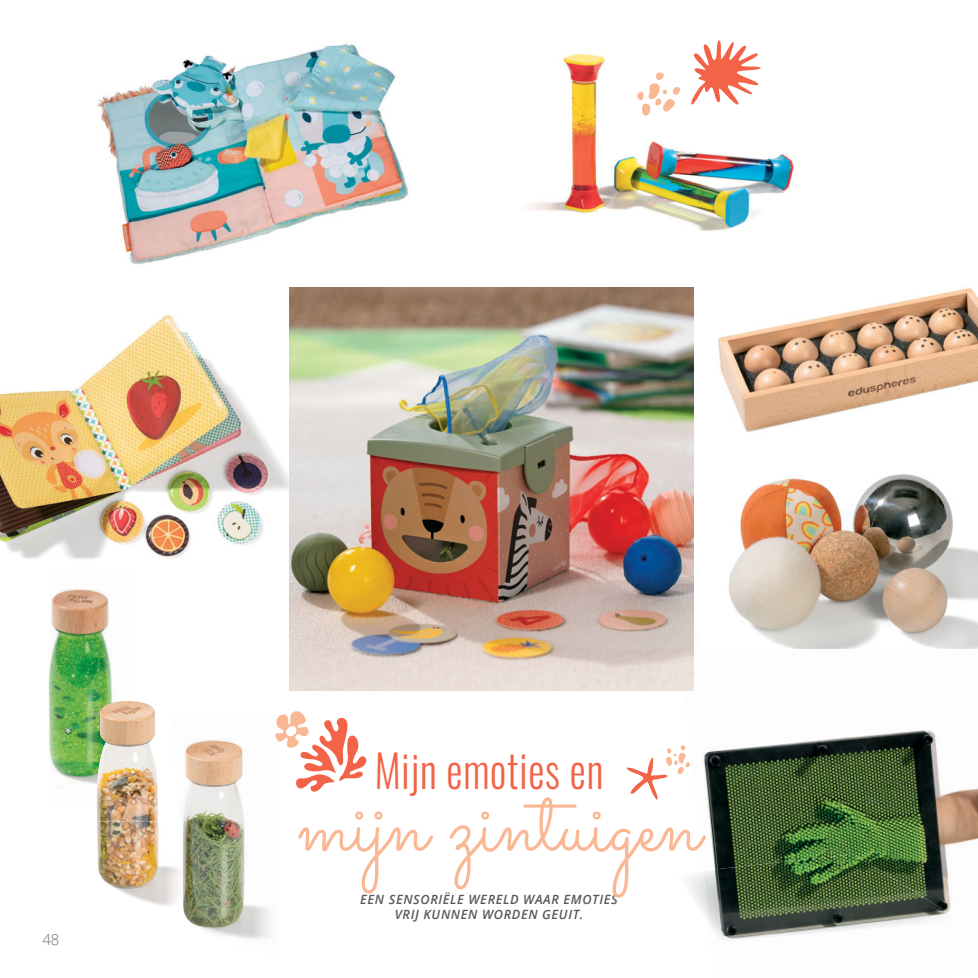
<style>
.page{position:relative;width:978px;height:978px;background:#fff}
.page>*{position:absolute;margin:0;border:0;box-sizing:border-box;transform-origin:0 0}
.t1{font:90px "Sacramento";color:#fab793}
.t2{font:300 45px "Oswald";letter-spacing:.02em;color:#f26347;scale:.9 1}
.t3{font:300 15px "Open Sans";color:#6d6e70}
.t4{font:italic 600 12.75px/15px "Open Sans";letter-spacing:.05em;color:#58595b;text-align:center}
</style>
<div class="page">
<img style="left:688px;top:603px;width:290px;height:308px">
<img style="left:703px;top:855px;width:258px;height:85px">
<img style="left:48px;top:589px;width:65px;height:199px">
<img style="left:96px;top:701px;width:62px;height:120px">
<img style="left:115px;top:822px;width:58px;height:84px">
<img style="left:97px;top:821px;width:61px;height:67px">
<img style="left:700px;top:474px;width:278px;height:174px">
<img style="left:718px;top:288px;width:260px;height:144px">
<img style="left:0;top:314px;width:289px;height:245px">
<img style="left:289px;top:287px;width:404px;height:404px">
<img style="left:97px;top:44px;width:312px;height:221px">
<img style="left:529px;top:53px;width:267px;height:178px">
<img style="left:179px;top:867px;width:3px;height:35px">
<img style="left:182px;top:741px;width:63px;height:187px">
<svg style="left:636px;top:72px;width:45px;height:45px"></svg>
<svg style="left:689px;top:40px;width:72px;height:66px"></svg>
<svg style="left:275px;top:711px;width:92px;height:81px"></svg>
<svg style="left:626px;top:745px;width:65px;height:55px"></svg>
<p class="t3" style="left:42px;top:929px;width:19px">48</p>
<h2 class="t2" style="left:375px;top:736px;width:255px">Mijn emoties en</h2>
<h1 class="t1" style="left:297px;top:766px;width:406px">mijn zintuigen</h1>
<p class="t4" style="left:360px;top:891px;width:259px">EEN SENSORIËLE WERELD WAAR EMOTIES<br>VRIJ KUNNEN WORDEN GEUIT.</p>
</div>
